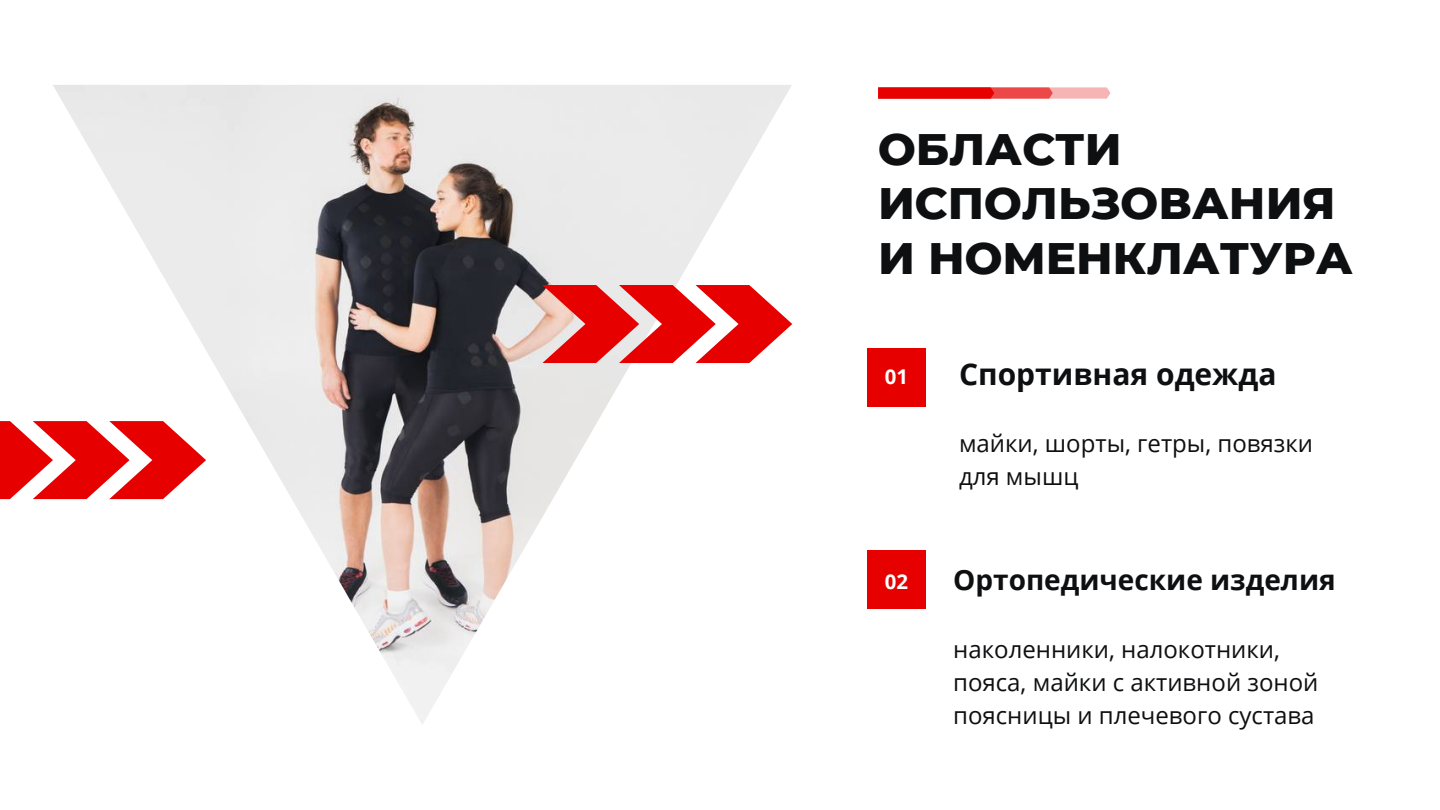
<style>
.page{position:relative;width:1440px;height:810px;background:#fff}
.page>*{position:absolute;margin:0;border:0;box-sizing:border-box;transform-origin:0 0}
.t1{font:800 45px/54.8px "Montserrat";color:#0e0f11}
.t2{font:700 30px "Open Sans";color:#0e0f11}
.t3{font:700 28px "Open Sans";color:#0e0f11}
.t4{font:24px/33px "Open Sans";color:#0e0f11}
.t5{font:700 20.4px "Open Sans";color:#fff}
</style>
<div class="page">
<img style="left:53px;top:85px;width:739px;height:639px">
<svg style="left:542px;top:285px;width:250px;height:78px"></svg>
<svg style="left:0;top:421px;width:206px;height:78px"></svg>
<svg style="left:878px;top:87px;width:233px;height:12px;background:#ec4848"></svg>
<div style="left:867px;top:348px;width:59px;height:58px;background:#e60000"></div>
<div style="left:867px;top:550px;width:59px;height:59px;background:#e60000"></div>
<h1 class="t1" style="left:878px;top:121px;width:476px">ОБЛАСТИ<br>ИСПОЛЬЗОВАНИЯ<br>И НОМЕНКЛАТУРА</h1>
<p class="t5" style="left:885px;top:362px;width:25px">01</p>
<p class="t2" style="left:959px;top:353px;width:319px">Спортивная одежда</p>
<p class="t4" style="left:959px;top:426px;width:356px">майки, шорты, гетры, повязки для мышц</p>
<p class="t5" style="left:885px;top:567px;width:25px">02</p>
<p class="t3" style="left:953px;top:560px;width:384px">Ортопедические изделия</p>
<p class="t4" style="left:953px;top:632px;width:367px">наколенники, налокотники, пояса, майки с активной зоной поясницы и плечевого сустава</p>
</div>
